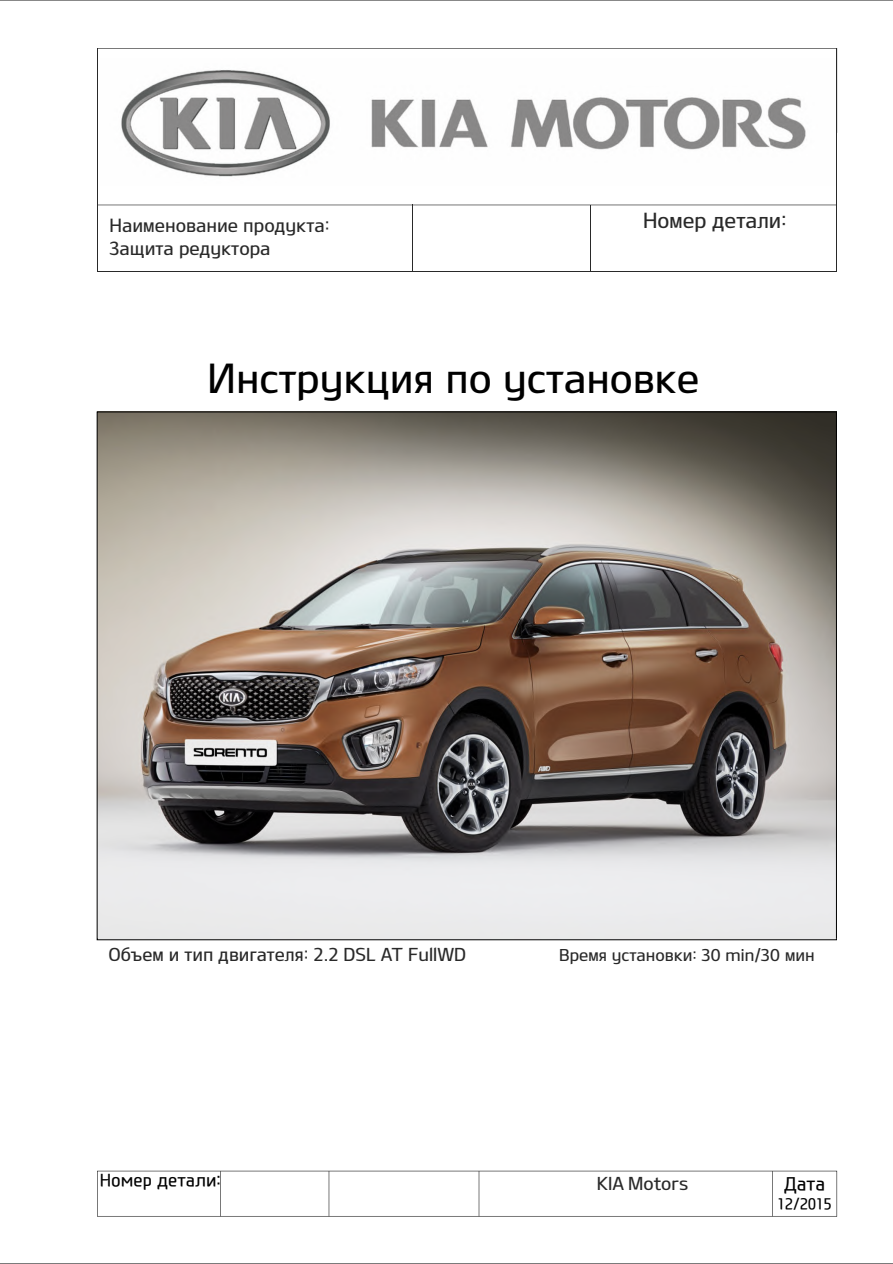
<style>
.page{position:relative;width:893px;height:1264px;background:#fff}
.page>*{position:absolute;margin:0;border:0;box-sizing:border-box;transform-origin:0 0}
.t1{font:40.35px "KIAOTFM";color:#000}
.t2{font:21px "KIAOTFM";color:#292929}
.t3{font:18.3px "KIAOTFM";color:#292929}
.t4{font:18px "KIAOTFM";color:#292929}
.t5{font:500 18px "Modern H";color:#000}
.t6{font:500 16.95px "Modern H";color:#000}
.t7{font:16.5px "KIAOTFM";color:#292929}
.t8{font:500 15px "Modern H";color:#000}
</style>
<div class="page">
<hr style="left:97px;top:1215px;width:739px;height:1px;background:#292929">
<hr style="left:97px;top:1170px;width:1px;height:45px;background:#292929">
<hr style="left:97px;top:1170px;width:739px;height:1px;background:#292929">
<hr style="left:836px;top:1170px;width:1px;height:45px;background:#292929">
<hr style="left:97px;top:204px;width:739px;height:1px;background:#292929">
<hr style="left:97px;top:48px;width:739px;height:1px;background:#292929">
<hr style="left:220px;top:1170px;width:1px;height:45px;background:#292929">
<hr style="left:328px;top:1170px;width:1px;height:45px;background:#292929">
<hr style="left:478px;top:1170px;width:1px;height:45px;background:#292929">
<hr style="left:772px;top:1170px;width:1px;height:45px;background:#292929">
<img style="left:121px;top:70px;width:685px;height:107px">
<hr style="left:590px;top:205px;width:1px;height:66px;background:#292929">
<hr style="left:97px;top:48px;width:1px;height:223px;background:#292929">
<hr style="left:97px;top:271px;width:739px;height:1px;background:#292929">
<hr style="left:836px;top:48px;width:1px;height:223px;background:#292929">
<hr style="left:412px;top:205px;width:1px;height:66px;background:#292929">
<hr style="left:0;top:1263px;width:893px;height:1px;background:#292929">
<hr style="left:0;top:0;width:893px;height:1px;background:#292929">
<img style="left:99px;top:413px;width:735px;height:524px">
<p class="t3" style="left:110px;top:213px;width:221px">Наименование продукта:</p>
<p class="t2" style="left:643px;top:207px;width:145px">Номер детали:</p>
<p class="t3" style="left:110px;top:237px;width:162px">Защита редуктора</p>
<h1 class="t1" style="left:208px;top:352px;width:493px">Инструкция по установке</h1>
<p class="t4" style="left:108px;top:943px;width:359px">Объем и тип двигателя: 2.2 DSL AT FullWD</p>
<p class="t7" style="left:559px;top:944px;width:257px">Время установки: 30 min/30 мин</p>
<p class="t6" style="left:100px;top:1171px;width:122px">Номер детали:</p>
<p class="t4" style="left:597px;top:1171px;width:93px">KIA Motors</p>
<p class="t5" style="left:784px;top:1174px;width:43px">Дата</p>
<p class="t8" style="left:777px;top:1196px;width:56px">12/2015</p>
</div>
